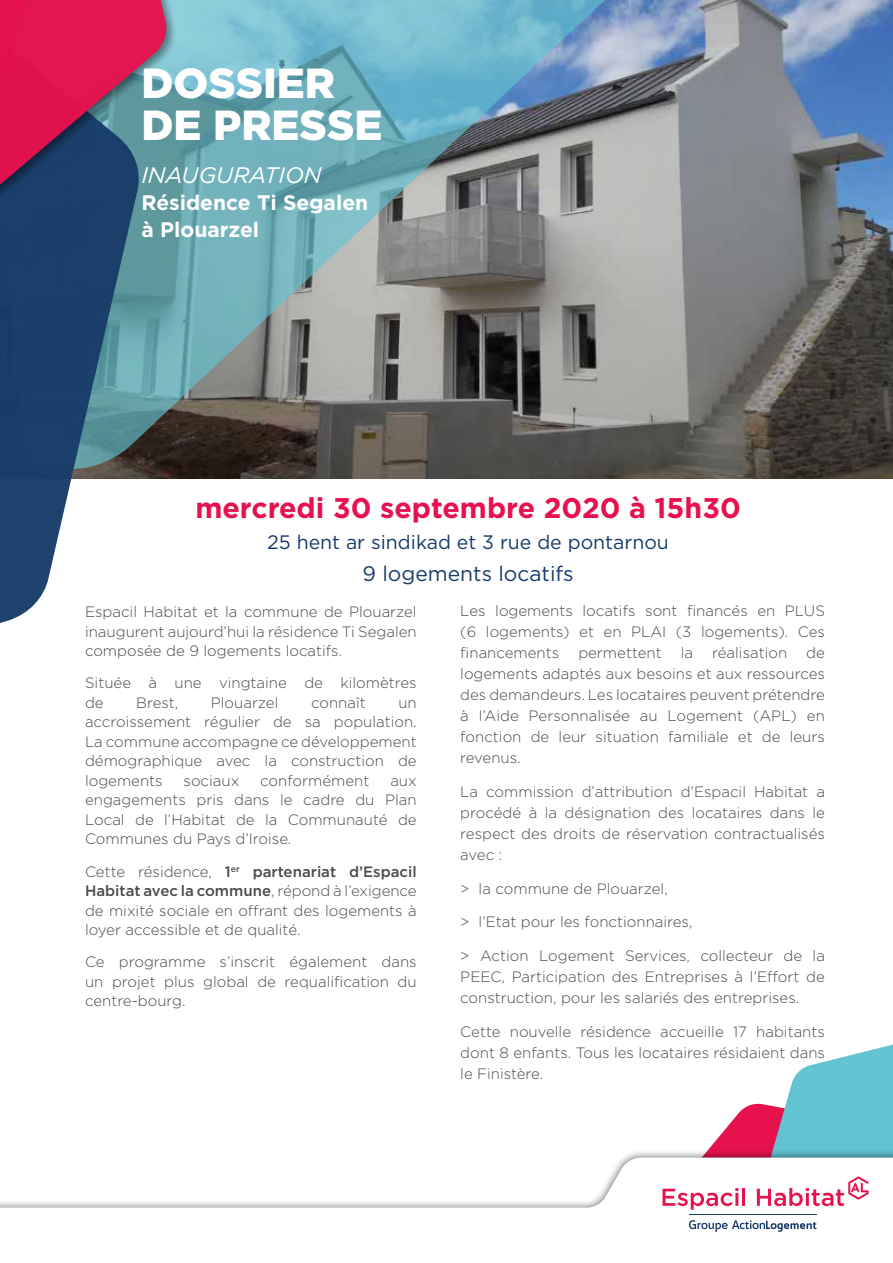
<style>
.page{position:relative;width:893px;height:1263px;background:#fff}
.page>*{position:absolute;margin:0;border:0;box-sizing:border-box;transform-origin:0 0}
.t1{font:900 42px/42px "Gotham";color:#fff}
.t2{font:700 28.5px "Gotham";color:#e6114d}
.t3{font:italic 22.5px "Gotham";color:#fff}
.t4{font:700 21px/27px "Gotham";color:#fff}
.t5{font:21px "Gotham";color:#193c6a}
.t6{font:19.5px "Gotham";color:#193c6a}
.t7{font:300 15px/19.5px "Gotham";color:#4a4a49;text-align:justify}
.s1{font-weight:500}
</style>
<div class="page">
<img style="left:141px;top:0;width:752px;height:478px">
<svg style="left:141px;top:0;width:573px;height:474px;background:#7a9197"></svg>
<svg style="left:0;top:216px;width:141px;height:407px;fill:#20426e"></svg>
<div style="left:0;top:0;width:179px;height:216px;background:#000;opacity:.45"></div>
<svg style="left:0;top:0;width:168px;height:206px;background:#963663"></svg>
<svg style="left:0;top:1157px;width:662px;height:51px"></svg>
<svg style="left:662px;top:1044px;width:231px;height:166px"></svg>
<svg style="left:689px;top:1220px;width:128px;height:12px"></svg>
<hr style="left:689px;top:1214px;width:128px;height:1px;background:#183b68">
<h1 class="t1" style="left:141px;top:62px;width:243px">DOSSIER<br>DE PRESSE</h1>
<h3 class="t3" style="left:141px;top:161px;width:182px">INAUGURATION</h3>
<h3 class="t4" style="left:141px;top:189px;width:228px">Résidence Ti Segalen à Plouarzel</h3>
<h2 class="t2" style="left:195px;top:488px;width:547px">mercredi 30 septembre 2020 à 15h30</h2>
<h3 class="t6" style="left:267px;top:530px;width:403px">25 hent ar sindikad et 3 rue de pontarnou</h3>
<h3 class="t5" style="left:362px;top:560px;width:213px">9 logements locatifs</h3>
<p class="t7" style="left:460px;top:600px;width:366px;line-height:21px">Les logements locatifs sont financés en PLUS (6 logements) et en PLAI (3 logements). Ces financements</p>
<p class="t7" style="left:85px;top:602px;width:333px">Espacil Habitat et la commune de Plouarzel inaugurent aujourd’hui la résidence Ti Segalen composée de 9 logements locatifs.</p>
<p class="t7" style="left:85px;top:673px;width:333px">Située à une vingtaine de kilomètres de</p>
<p class="t7" style="left:460px;top:642px;width:366px;line-height:21px;text-indent:346px">de logements adaptés aux besoins et aux ressources des demandeurs. Les locataires peuvent prétendre à l’Aide Personnalisée au Logement (APL) en fonction de leur situation familiale et de leurs revenus.</p>
<p class="t7" style="left:460px;top:781px;width:366px;line-height:21px">La commission d’attribution d’Espacil Habitat a procédé à la désignation des locataires dans le respect des droits de réservation contractualisés avec :</p>
<p class="t7" style="left:460px;top:878px;width:209px">&gt; la commune de Plouarzel,</p>
<p class="t7" style="left:460px;top:912px;width:234px">&gt; l’Etat pour les fonctionnaires,</p>
<p class="t7" style="left:460px;top:945px;width:366px;line-height:21px">&gt; Action Logement Services, collecteur de la PEEC, Participation des Entreprises à l’Effort de construction, pour les salariés des entreprises.</p>
<p class="t7" style="left:460px;top:1021px;width:366px;line-height:21px">Cette nouvelle résidence accueille 17 habitants dont 8 enfants. Tous les locataires résidaient dans le Finistère.</p>
<p class="t7" style="left:578px;top:643px;width:85px">permettent</p>
<p class="t7" style="left:681px;top:643px;width:14px">la</p>
<p class="t7" style="left:712px;top:643px;width:76px">réalisation</p>
<p class="t7" style="left:136px;top:692px;width:43px">Brest,</p>
<p class="t7" style="left:211px;top:692px;width:69px">Plouarzel</p>
<p class="t7" style="left:311px;top:692px;width:56px">connaît</p>
<p class="t7" style="left:85px;top:692px;width:333px;text-indent:313px">un accroissement régulier de sa population.<br>La commune accompagne ce développement démographique avec la construction de logements</p>
<p class="t7" style="left:184px;top:770px;width:57px">sociaux</p>
<p class="t7" style="left:260px;top:770px;width:111px">conformément</p>
<p class="t7" style="left:85px;top:770px;width:333px;text-indent:305px">aux engagements pris dans le cadre du Plan Local de l’Habitat de la Communauté de Communes du Pays d’Iroise.</p>
<p class="t7" style="left:85px;top:861px;width:333px">Cette résidence, <span class="s1">1</span><sup>er</sup> <span class="s1">partenariat d’Espacil Habitat avec la commune</span>, répond à l’exigence de mixité sociale en offrant des logements à loyer accessible et de qualité.</p>
<p class="t7" style="left:85px;top:952px;width:333px">Ce programme s’inscrit également dans un projet plus global de requalification du centre-bourg.</p>
</div>
